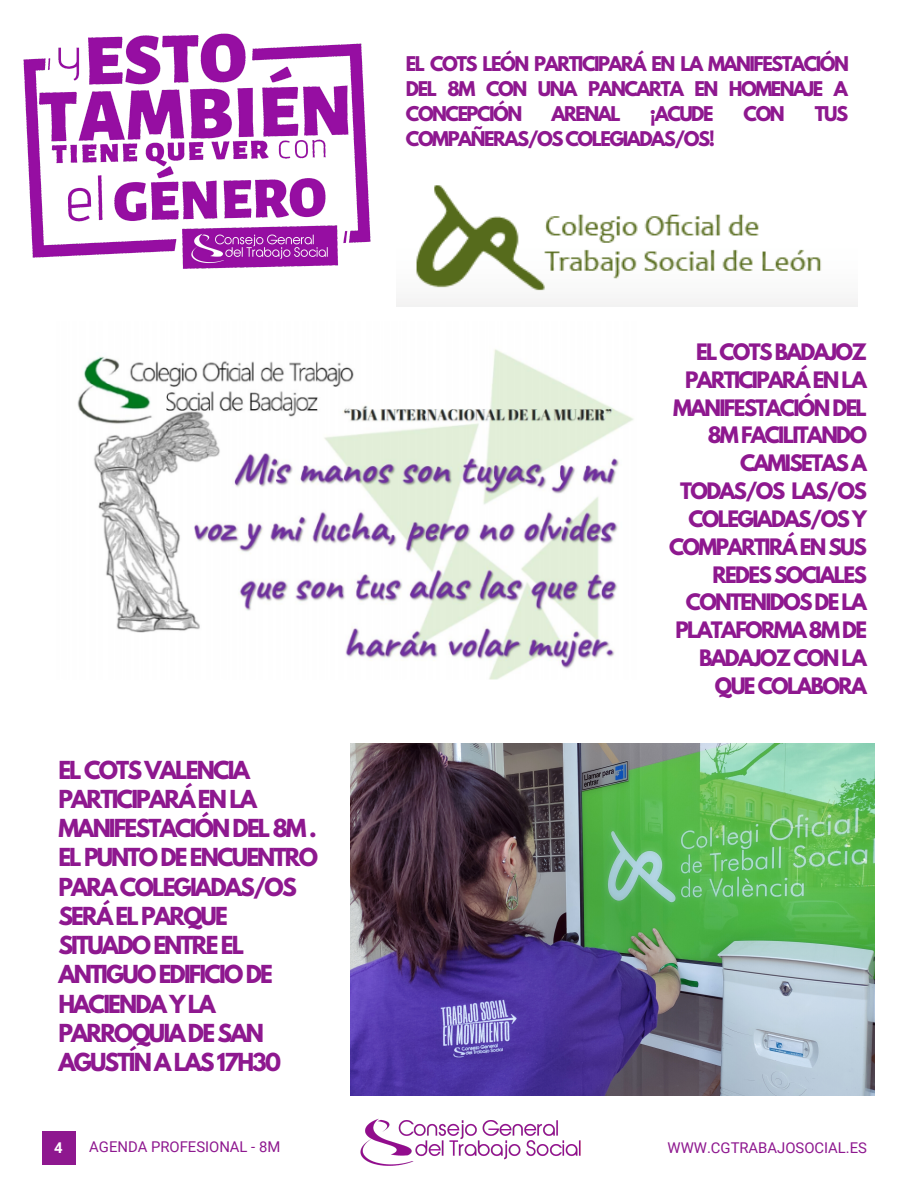
<style>
.page{position:relative;width:918px;height:1188px;background:#fff}
.page>*{position:absolute;margin:0;border:0;box-sizing:border-box;transform-origin:0 0}
.t1{font:700 22.05px/29.2px "League Spartan";letter-spacing:-.085em;color:#8e188f}
.t2{font:700 20.1px/27.8px "League Spartan";letter-spacing:-.085em;color:#8e188f;text-align:right}
.t3{font:700 18px/24.9px "League Spartan";letter-spacing:-.085em;color:#8e188f;text-align:justify}
.t4{font:14.85px "Roboto";color:#8e188f}
.t5{font:700 14.85px "Roboto";color:#fff}
</style>
<div class="page">
<img style="left:23px;top:33px;width:348px;height:236px">
<img style="left:396px;top:185px;width:462px;height:121px">
<img style="left:77px;top:349px;width:557px;height:331px">
<img style="left:350px;top:744px;width:524px;height:352px">
<img style="left:360px;top:1118px;width:221px;height:48px">
<div style="left:42px;top:1131px;width:34px;height:34px;background:#8e188f"></div>
<p class="t3" style="left:406px;top:54px;width:444px">EL COTS LEÓN PARTICIPARÁ EN LA MANIFESTACIÓN DEL 8M CON UNA PANCARTA EN HOMENAJE A CONCEPCIÓN</p>
<p class="t3" style="left:552px;top:103px;width:71px">ARENAL</p>
<p class="t3" style="left:650px;top:103px;width:65px">¡ACUDE</p>
<p class="t3" style="left:744px;top:103px;width:43px">CON</p>
<p class="t3" style="left:815px;top:103px;width:35px">TUS</p>
<p class="t3" style="left:406px;top:128px;width:311px">COMPAÑERAS/OS COLEGIADAS/OS!</p>
<p class="t1" style="left:58px;top:758px;width:261px">EL COTS VALENCIA<br>PARTICIPARÁ EN LA<br>MANIFESTACIÓN DEL 8M .<br>EL PUNTO DE ENCUENTRO<br>PARA COLEGIADAS/OS<br>SERÁ EL PARQUE<br>SITUADO ENTRE EL<br>ANTIGUO EDIFICIO DE<br>HACIENDA Y LA<br>PARROQUIA DE SAN<br>AGUSTÍN A LAS 17H30</p>
<p class="t2" style="left:669px;top:341px;width:199px">EL COTS BADAJOZ<br>PARTICIPARÁ EN LA<br>MANIFESTACIÓN DEL<br>8M FACILITANDO<br>CAMISETAS A<br>TODAS/OS LAS/OS<br>COLEGIADAS/OS Y<br>COMPARTIRÁ EN SUS<br>REDES SOCIALES<br>CONTENIDOS DE LA<br>PLATAFORMA 8M DE<br>BADAJOZ CON LA<br>QUE COLABORA</p>
<p class="t5" style="left:54px;top:1139px;width:10px">4</p>
<p class="t4" style="left:89px;top:1139px;width:193px">AGENDA PROFESIONAL - 8M</p>
<p class="t4" style="left:668px;top:1139px;width:201px">WWW.CGTRABAJOSOCIAL.ES</p>
</div>
